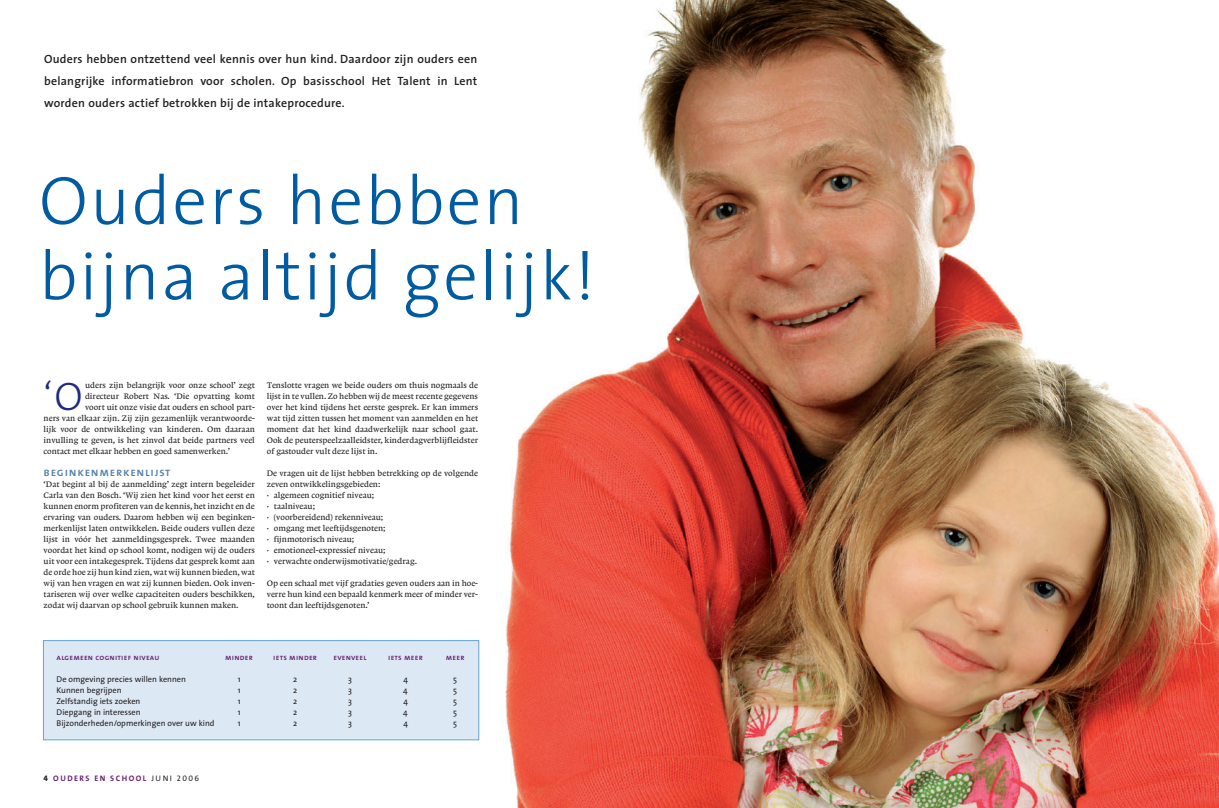
<style>
.page{position:relative;width:1219px;height:808px;background:#fff}
.page>*{position:absolute;margin:0;border:0;box-sizing:border-box;transform-origin:0 0}
.t1{font:300 69px/75.3px "The Sans";letter-spacing:.03em;color:#015ba1}
.t2{font:300 40px "The Sans";color:#1e2a7d}
.t3{font:600 12px/22px "The Sans";letter-spacing:.02em;color:#231f20;text-align:justify}
.t4{font:12px "The Sans Semi Bold Caps";letter-spacing:.06em;color:#5482ae}
.t5{font:8.4px/11px "Lexicon No 1 Roman A Txt";color:#231f20;text-align:justify}
.t6{font:8.4px "The Sans";color:#231f20}
.t7{font:8px "The Sans Semi Bold Caps";letter-spacing:.03em;color:#661f6c}
.t8{font:700 8px "The Sans";letter-spacing:.18em;color:#661f6c}
.s1{font-family:"The Sans Extra Bold Caps";font-weight:400;color:#231f20}
.s2{font-weight:400;color:#231f20}
.s3{font-family:"The Sans Caps";font-weight:400;color:#231f20}
</style>
<div class="page">
<img style="left:505px;top:0;width:714px;height:808px">
<div style="left:43px;top:641px;width:436px;height:99px;background:#dce8f4"></div>
<div style="left:43px;top:640px;width:436px;height:100px;border:1px solid #66a5d4"></div>
<h3 class="t3" style="left:44px;top:49px;width:435px">Ouders hebben ontzettend veel kennis over hun kind. Daardoor zijn ouders een belangrijke informatiebron voor scholen. Op basisschool Het Talent in Lent worden ouders actief betrokken bij de intakeprocedure.</h3>
<h1 class="t1" style="left:39px;top:170px;width:558px">Ouders hebben bijna altijd gelijk!</h1>
<h2 class="t2" style="left:44px;top:381px;width:40px">‘O</h2>
<p class="t5" style="left:85px;top:380px;width:171px">uders zijn belangrijk voor onze school’ zegt</p>
<p class="t5" style="left:85px;top:391px;width:171px">directeur Robert Nas. ‘Die opvatting komt</p>
<p class="t5" style="left:85px;top:402px;width:171px">voort uit onze visie dat ouders en school part-</p>
<p class="t5" style="left:44px;top:413px;width:213px">ners van elkaar zijn. Zij zijn gezamenlijk verantwoorde-</p>
<p class="t5" style="left:44px;top:424px;width:213px">lijk voor de ontwikkeling van kinderen. Om daaraan</p>
<p class="t5" style="left:44px;top:435px;width:213px">invulling te geven, is het zinvol dat beide partners veel</p>
<p class="t5" style="left:44px;top:446px;width:188px">contact met elkaar hebben en goed samenwerken.’</p>
<h3 class="t4" style="left:44px;top:468px;width:128px">beginkenmerkenlijst</h3>
<p class="t5" style="left:44px;top:479px;width:213px">‘Dat begint al bij de aanmelding’ zegt intern begeleider Carla van den Bosch. ‘Wij zien het kind voor het eerst en kunnen enorm profiteren van de kennis, het inzicht en de ervaring van ouders. Daarom hebben wij een beginken&shy;merkenlijst laten ontwikkelen. Beide ouders vullen deze lijst in vóór het aanmeldingsgesprek. Twee maanden voordat het kind op school komt, nodigen wij de ouders uit voor een intakegesprek. Tijdens dat gesprek komt aan de orde hoe zij hun kind zien,wat wij kunnen bieden, wat wij van hen vragen en wat zij kunnen bieden. Ook inven&shy;tariseren wij over welke capaciteiten ouders beschikken, zodat wij daarvan op school gebruik kunnen maken.</p>
<p class="t5" style="left:267px;top:380px;width:213px">Tenslotte vragen we beide ouders om thuis nogmaals de lijst in te vullen. Zo hebben wij de meest recente gegevens over het kind tijdens het eerste gesprek. Er kan immers wat tijd zitten tussen het moment van aanmelden en het moment dat het kind daadwerkelijk naar school gaat.<br>Ook de peuterspeelzaalleidster, kinderdagverblijfleidster of gastouder vult deze lijst in.</p>
<p class="t5" style="left:267px;top:468px;width:213px">De vragen uit de lijst hebben betrekking op de volgende zeven ontwikkelingsgebieden:</p>
<p class="t5" style="left:267px;top:490px;width:109px">• algemeen cognitief niveau;</p>
<p class="t5" style="left:267px;top:501px;width:50px">• taalniveau;</p>
<p class="t5" style="left:267px;top:512px;width:118px">• (voorbereidend) rekenniveau;</p>
<p class="t5" style="left:267px;top:523px;width:120px">• omgang met leeftijdsgenoten;</p>
<p class="t5" style="left:267px;top:534px;width:89px">• fijnmotorisch niveau;</p>
<p class="t5" style="left:267px;top:545px;width:120px">• emotioneel-expressief niveau;</p>
<p class="t5" style="left:267px;top:556px;width:152px">• verwachte onderwijsmotivatie/gedrag.</p>
<p class="t5" style="left:267px;top:578px;width:213px">Op een schaal met vijf gradaties geven ouders aan in hoe&shy;verre hun kind een bepaald kenmerk meer of minder ver&shy;toont dan leeftijdsgenoten.’</p>
<p class="t7" style="left:57px;top:654px;width:104px">algemeen cognitief niveau</p>
<p class="t7" style="left:225px;top:654px;width:29px">minder</p>
<p class="t7" style="left:273px;top:654px;width:45px">iets minder</p>
<p class="t7" style="left:333px;top:654px;width:35px">evenveel</p>
<p class="t7" style="left:388px;top:654px;width:36px">iets meer</p>
<p class="t7" style="left:446px;top:654px;width:20px">meer</p>
<p class="t6" style="left:57px;top:675px;width:131px">De omgeving precies willen kennen</p>
<p class="t6" style="left:238px;top:675px;width:4px">1</p>
<p class="t6" style="left:293px;top:675px;width:6px">2</p>
<p class="t6" style="left:348px;top:675px;width:5px">3</p>
<p class="t6" style="left:403px;top:675px;width:6px">4</p>
<p class="t6" style="left:453px;top:675px;width:5px">5</p>
<p class="t6" style="left:57px;top:686px;width:66px">Kunnen begrijpen</p>
<p class="t6" style="left:238px;top:686px;width:4px">1</p>
<p class="t6" style="left:293px;top:686px;width:6px">2</p>
<p class="t6" style="left:348px;top:686px;width:5px">3</p>
<p class="t6" style="left:403px;top:686px;width:6px">4</p>
<p class="t6" style="left:453px;top:686px;width:5px">5</p>
<p class="t6" style="left:57px;top:697px;width:85px">Zelfstandig iets zoeken</p>
<p class="t6" style="left:238px;top:697px;width:4px">1</p>
<p class="t6" style="left:293px;top:697px;width:6px">2</p>
<p class="t6" style="left:348px;top:697px;width:5px">3</p>
<p class="t6" style="left:403px;top:697px;width:6px">4</p>
<p class="t6" style="left:453px;top:697px;width:5px">5</p>
<p class="t6" style="left:57px;top:708px;width:86px">Diepgang in interessen</p>
<p class="t6" style="left:238px;top:708px;width:4px">1</p>
<p class="t6" style="left:293px;top:708px;width:6px">2</p>
<p class="t6" style="left:348px;top:708px;width:5px">3</p>
<p class="t6" style="left:403px;top:708px;width:6px">4</p>
<p class="t6" style="left:453px;top:708px;width:5px">5</p>
<p class="t6" style="left:57px;top:719px;width:159px">Bijzonderheden/opmerkingen over uw kind</p>
<p class="t6" style="left:238px;top:719px;width:4px">1</p>
<p class="t6" style="left:293px;top:719px;width:6px">2</p>
<p class="t6" style="left:348px;top:719px;width:5px">3</p>
<p class="t6" style="left:403px;top:719px;width:6px">4</p>
<p class="t6" style="left:453px;top:719px;width:5px">5</p>
<p class="t8" style="left:44px;top:775px;width:157px"><span class="s1">4</span> OUDERS EN SCHOOL <span class="s2">JUNI</span> <span class="s3">2006</span></p>
</div>
